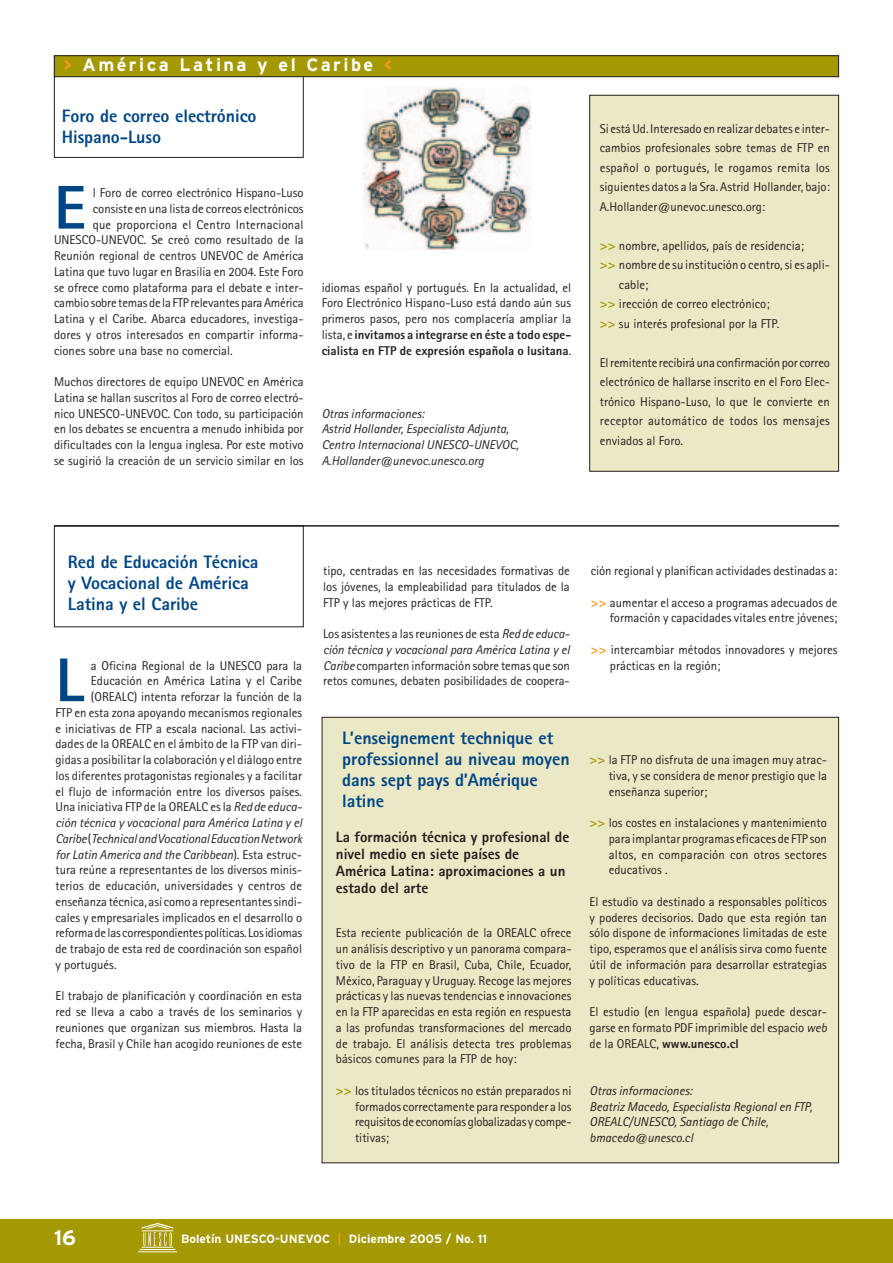
<style>
.page{position:relative;width:893px;height:1263px;background:#fff}
.page>*{position:absolute;margin:0;border:0;box-sizing:border-box;transform-origin:0 0}
.t1{font:800 61.8px "Rotis Sans Serif";color:#004684}
.t2{font:700 21px "Interstate";color:#fff}
.t3{font:800 18px/21px "Rotis Sans Serif";letter-spacing:-.005em;color:#004684}
.t4{font:700 18px "Interstate";letter-spacing:.135em;color:#fff}
.t5{font:800 15px/17.2px "Rotis Sans Serif";color:#231f20}
.t6{font:12.75px/15.8px "Rotis Sans Serif";color:#231f20;text-align:justify}
.t7{font:italic 12.75px/15.8px "Rotis Sans Serif";color:#231f20}
.t8{font:12.75px "Rotis Sans Serif";letter-spacing:-.02em;color:#231f20}
.t9{font:700 12px "Interstate";color:#fff}
.s1{color:#f79727}
.s2{font-weight:800}
.s3{font-weight:800;font-size:13.5px;color:#a49901}
.s4{font-style:italic}
.s5{font-style:normal}
.s6{font-weight:800;font-size:13.5px;color:#f79727}
</style>
<div class="page">
<div style="left:322px;top:717px;width:517px;height:446px;background:#ebe8c5"></div>
<div style="left:0;top:1219px;width:893px;height:44px;background:#a49901"></div>
<img style="left:364px;top:88px;width:166px;height:162px">
<div style="left:590px;top:95px;width:249px;height:376px;background:#ebe8c5"></div>
<div style="left:589px;top:95px;width:250px;height:377px;border:1px solid #231f20"></div>
<svg style="left:138px;top:1223px;width:39px;height:29px"></svg>
<div style="left:54px;top:55px;width:250px;height:103px;border:1px solid #231f20"></div>
<div style="left:54px;top:56px;width:785px;height:21px;background:#a49901"></div>
<div style="left:54px;top:55px;width:785px;height:22px;border:1px solid #231f20"></div>
<div style="left:54px;top:525px;width:250px;height:102px;border:1px solid #231f20"></div>
<hr style="left:54px;top:525px;width:785px;height:2px;background:#231f20">
<h3 class="t4" style="left:64px;top:58px;width:330px"><span class="s1">&gt;</span> América Latina y el Caribe <span class="s1">&lt;</span></h3>
<h3 class="t3" style="left:62px;top:107px;width:196px">Foro de correo electrónico<br>Hispano-Luso</h3>
<h1 class="t1" style="left:54px;top:186px;width:34px">E</h1>
<p class="t6" style="left:93px;top:186px;width:212px">l Foro de correo electrónico Hispano-Luso</p>
<p class="t6" style="left:93px;top:202px;width:212px">consiste en una lista de correos electrónicos</p>
<p class="t6" style="left:93px;top:218px;width:212px">que proporciona el Centro Internacional</p>
<p class="t6" style="left:54px;top:233px;width:251px">UNESCO-UNEVOC. Se creó como resultado de la</p>
<p class="t6" style="left:54px;top:249px;width:251px">Reunión regional de centros UNEVOC de América</p>
<p class="t6" style="left:54px;top:265px;width:251px">Latina que tuvo lugar en Brasilia en 2004. Este Foro</p>
<p class="t6" style="left:54px;top:281px;width:251px">se ofrece como plataforma para el debate e inter-</p>
<p class="t6" style="left:54px;top:296px;width:251px">cambio sobre temas de la FTP relevantes para América</p>
<p class="t6" style="left:54px;top:312px;width:251px">Latina y el Caribe. Abarca educadores, investiga-</p>
<p class="t6" style="left:54px;top:328px;width:251px">dores y otros interesados en compartir informa-</p>
<p class="t6" style="left:54px;top:344px;width:180px">ciones sobre una base no comercial.</p>
<p class="t6" style="left:54px;top:375px;width:251px">Muchos directores de equipo UNEVOC en América Latina se hallan suscritos al Foro de correo electró&shy;nico UNESCO-UNEVOC. Con todo, su participación en los debates se encuentra a menudo inhibida por dificultades con la lengua inglesa. Por este motivo se sugirió la creación de un servicio similar en los</p>
<p class="t6" style="left:322px;top:281px;width:251px">idiomas español y portugués. En la actualidad, el Foro Electrónico Hispano-Luso está dando aún sus primeros pasos, pero nos complacería ampliar la lista, e <span class="s2">invitamos a integrarse en éste a todo espe&shy;cialista en FTP de expresión española o lusitana</span>.</p>
<p class="t7" style="left:322px;top:407px;width:199px">Otras informaciones:<br>Astrid Hollander, Especialista Adjunta, Centro Internacional UNESCO-UNEVOC, A.Hollander@unevoc.unesco.org</p>
<p class="t6" style="left:600px;top:120px;width:232px;line-height:19.5px">Si está Ud. Interesado en realizar debates e inter&shy;cambios profesionales sobre temas de FTP en español o portugués, le rogamos remita los siguientes datos a la Sra. Astrid Hollander, bajo:<br>A.Hollander@unevoc.unesco.org:</p>
<p class="t6" style="left:600px;top:239px;width:206px"><span class="s3">&gt;&gt;</span> nombre, apellidos, país de residencia;</p>
<p class="t6" style="left:600px;top:258px;width:232px"><span class="s3">&gt;&gt;</span> nombre de su institución o centro, si es apli-</p>
<p class="t6" style="left:619px;top:278px;width:31px">cable;</p>
<p class="t6" style="left:600px;top:297px;width:171px"><span class="s3">&gt;&gt;</span> irección de correo electrónico;</p>
<p class="t6" style="left:600px;top:317px;width:181px"><span class="s3">&gt;&gt;</span> su interés profesional por la FTP.</p>
<p class="t6" style="left:600px;top:354px;width:232px;line-height:19.5px">El remitente recibirá una confirmación por correo electrónico de hallarse inscrito en el Foro Elec&shy;trónico Hispano-Luso, lo que le convierte en receptor automático de todos los mensajes enviados al Foro.</p>
<h3 class="t3" style="left:68px;top:553px;width:192px">Red de Educación Técnica y Vocacional de América<br>Latina y el Caribe</h3>
<h1 class="t1" style="left:56px;top:658px;width:30px">L</h1>
<p class="t6" style="left:91px;top:659px;width:213px">a Oficina Regional de la UNESCO para la</p>
<p class="t6" style="left:91px;top:674px;width:213px">Educación en América Latina y el Caribe</p>
<p class="t6" style="left:91px;top:690px;width:213px">(OREALC) intenta reforzar la función de la</p>
<p class="t6" style="left:56px;top:706px;width:248px">FTP en esta zona apoyando mecanismos regionales</p>
<p class="t6" style="left:56px;top:722px;width:248px">e iniciativas de FTP a escala nacional. Las activi-</p>
<p class="t6" style="left:56px;top:737px;width:248px">dades de la OREALC en el ámbito de la FTP van diri-</p>
<p class="t6" style="left:56px;top:753px;width:248px">gidas a posibilitar la colaboración y el diálogo entre</p>
<p class="t6" style="left:56px;top:769px;width:248px">los diferentes protagonistas regionales y a facilitar</p>
<p class="t6" style="left:56px;top:785px;width:248px">el flujo de información entre los diversos países.</p>
<p class="t6" style="left:56px;top:800px;width:248px">Una iniciativa FTP de la OREALC es la<span class="s4">Red de educa-</span></p>
<p class="t7" style="left:56px;top:816px;width:248px">ción técnica y vocacional para América Latina y el</p>
<p class="t7" style="left:56px;top:832px;width:248px">Caribe <span class="s5">(</span>Technical and Vocational Education Network</p>
<p class="t7" style="left:56px;top:848px;width:248px">for Latin America and the Caribbean<span class="s5">). Esta estruc-</span></p>
<p class="t6" style="left:56px;top:863px;width:248px">tura reúne a representantes de los diversos minis-</p>
<p class="t6" style="left:56px;top:879px;width:248px">terios de educación, universidades y centros de</p>
<p class="t6" style="left:56px;top:895px;width:248px">enseñanza técnica, así como a representantes sindi-</p>
<p class="t6" style="left:56px;top:911px;width:248px">cales y empresariales implicados en el desarrollo o</p>
<p class="t8" style="left:56px;top:929px;width:248px">reformade las correspondientes políticas. Los idiomas</p>
<p class="t6" style="left:56px;top:942px;width:248px">de trabajo de esta red de coordinación son español</p>
<p class="t6" style="left:56px;top:958px;width:63px">y portugués.</p>
<p class="t6" style="left:56px;top:989px;width:248px">El trabajo de planificación y coordinación en esta red se lleva a cabo a través de los seminarios y reuniones que organizan sus miembros. Hasta la fecha, Brasil y Chile han acogido reuniones de este</p>
<p class="t6" style="left:323px;top:564px;width:248px">tipo, centradas en las necesidades formativas de los jóvenes, la empleabilidad para titulados de la FTP y las mejores prácticas de FTP.</p>
<p class="t6" style="left:323px;top:627px;width:248px">Los asistentes a las reuniones de esta <span class="s4">Red de educa&shy;ción técnica y vocacional para América Latina y el Caribe</span> comparten información sobre temas que son retos comunes, debaten posibilidades de coopera-</p>
<h3 class="t3" style="left:342px;top:730px;width:229px">L’enseignement technique et professionnel au niveau moyen dans sept pays d’Amérique latine</h3>
<p class="t5" style="left:336px;top:829px;width:235px">La formación técnica y profesional de nivel medio en siete países de<br>América Latina: aproximaciones a un estado del arte</p>
<p class="t6" style="left:336px;top:926px;width:237px">Esta reciente publicación de la OREALC ofrece un análisis descriptivo y un panorama compara&shy;tivo de la FTP en Brasil, Cuba, Chile, Ecuador, México, Paraguay y Uruguay. Recoge las mejores prácticas y las nuevas tendencias e innovaciones en la FTP aparecidas en esta región en respuesta a las profundas transformaciones del mercado de trabajo. El análisis detecta tres problemas básicos comunes para la FTP de hoy:</p>
<p class="t6" style="left:355px;top:1084px;width:218px;text-indent:-19px"><span class="s3">&gt;&gt;</span> los titulados técnicos no están preparados ni formados correctamente para responder a los requisitos de economías globalizadas y compe&shy;titivas;</p>
<p class="t6" style="left:591px;top:564px;width:248px">ción regional y planifican actividades destinadas a:</p>
<p class="t6" style="left:591px;top:596px;width:248px;text-align:right"><span class="s6">&gt;&gt;</span> aumentar el acceso a programas adecuados de formación y capacidades vitales entre jóvenes;</p>
<p class="t6" style="left:610px;top:643px;width:229px;text-indent:-19px"><span class="s6">&gt;&gt;</span> intercambiar métodos innovadores y mejores prácticas en la región;</p>
<p class="t6" style="left:609px;top:753px;width:220px;text-indent:-19px"><span class="s3">&gt;&gt;</span> la FTP no disfruta de una imagen muy atrac&shy;tiva, y se considera de menor prestigio que la enseñanza superior;</p>
<p class="t6" style="left:609px;top:816px;width:220px;text-indent:-19px"><span class="s3">&gt;&gt;</span> los costes en instalaciones y mantenimiento para implantar programas eficaces de FTP son altos, en comparación con otros sectores educativos .</p>
<p class="t6" style="left:589px;top:895px;width:239px">El estudio va destinado a responsables políticos y poderes decisorios. Dado que esta región tan sólo dispone de informaciones limitadas de este tipo, esperamos que el análisis sirva como fuente útil de información para desarrollar estrategias y políticas educativas.</p>
<p class="t6" style="left:589px;top:1005px;width:239px">El estudio (en lengua española) puede descar&shy;garse en formato PDF imprimible del espacio <span class="s4">web </span>de la OREALC, <span class="s2">www.unesco.cl</span></p>
<p class="t7" style="left:589px;top:1084px;width:224px">Otras informaciones:<br>Beatriz Macedo, Especialista Regional en FTP,<br>OREALC/UNESCO, Santiago de Chile, bmacedo@unesco.cl</p>
<h2 class="t2" style="left:54px;top:1230px;width:23px">16</h2>
<p class="t9" style="left:181px;top:1235px;width:307px">Boletín UNESCO-UNEVOC <span class="s1">|</span> Diciembre 2005 / No. 11</p>
</div>
